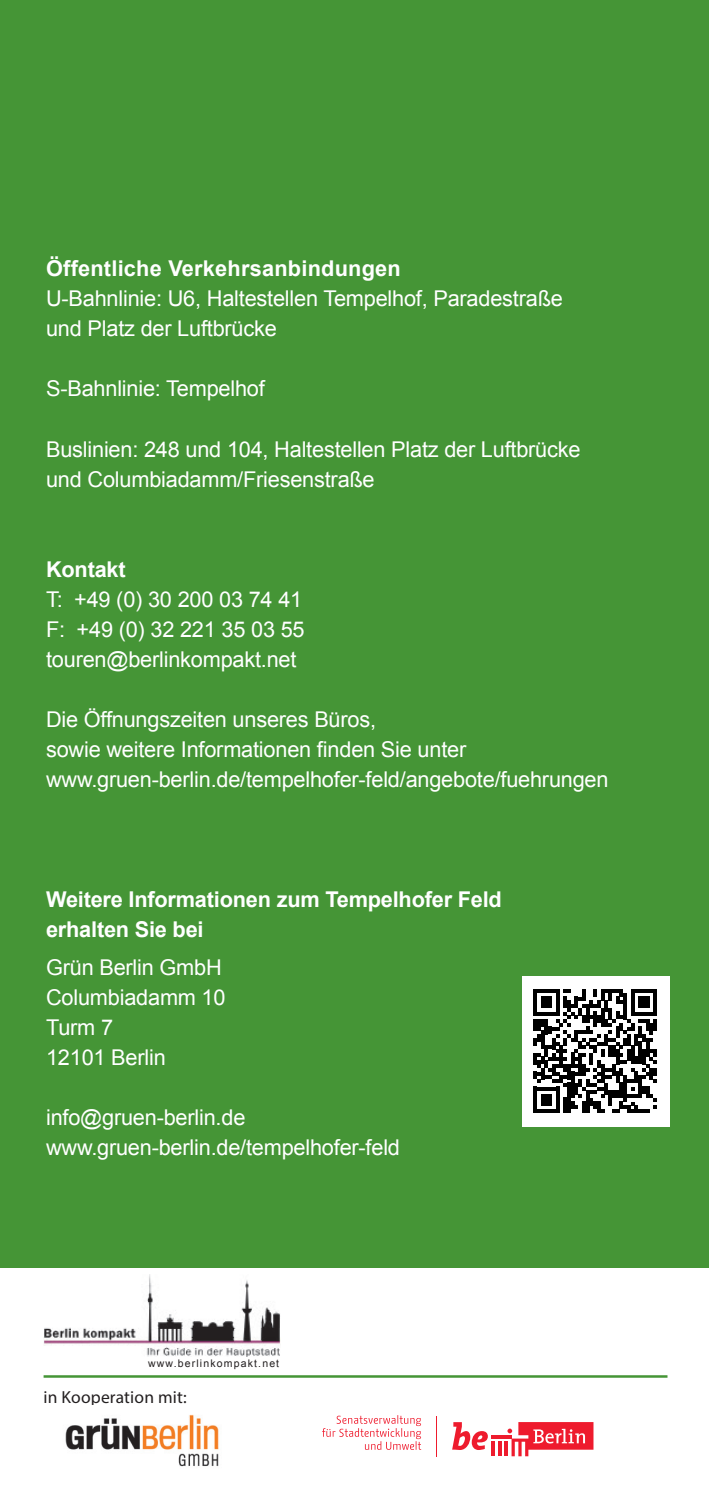
<style>
.page{position:relative;width:709px;height:1489px;background:#fff}
.page>*{position:absolute;margin:0;border:0;box-sizing:border-box;transform-origin:0 0}
.Absender{font:21.75px/30px "Arial";letter-spacing:-.01em;color:#fff}
.Fliesstext{font:700 21.75px/30px "Arial";letter-spacing:-.01em;color:#fff}
.Absender-2{font:700 21.75px "Arial";letter-spacing:.01em;color:#fff}
.Absender-3{font:700 21.75px "Arial";letter-spacing:-.01em;color:#fff}
.Tabelle_Fliess{font:17.5px "Myriad Pro";letter-spacing:.01em;color:#231f20}
.t1{font:10.5px "Arial";letter-spacing:.11em;color:#231f20}
</style>
<div class="page">
<img style="left:44px;top:1274px;width:237px;height:82px">
<div style="left:0;top:0;width:709px;height:1267px;background:#459536"></div>
<hr style="left:44px;top:1374px;width:623px;height:3px;background:#459536">
<div style="left:522px;top:976px;width:147px;height:150px;background:#fff"></div>
<svg style="left:533px;top:989px;width:124px;height:123px"></svg>
<img style="left:65px;top:1414px;width:154px;height:53px">
<svg style="left:452px;top:1422px;width:36px;height:27px"></svg>
<hr style="left:491px;top:1441px;width:3px;height:15px;background:#ee1b2d">
<hr style="left:498px;top:1441px;width:3px;height:15px;background:#ee1b2d">
<hr style="left:505px;top:1441px;width:3px;height:15px;background:#ee1b2d">
<svg style="left:491px;top:1435px;width:16px;height:3px"></svg>
<svg style="left:507px;top:1422px;width:86px;height:34px"></svg>
<hr style="left:436px;top:1415px;width:1px;height:41px;background:#ee1b2d">
<svg style="left:322px;top:1415px;width:99px;height:34px"></svg>
<p class="Absender-2" style="left:46px;top:254px;width:356px">Öffentliche Verkehrsanbindungen</p>
<p class="Absender" style="left:46px;top:284px;width:518px">U-Bahnlinie: U6, Haltestellen Tempelhof, Paradestraße</p>
<p class="Absender" style="left:46px;top:314px;width:232px">und Platz der Luftbrücke</p>
<p class="Absender" style="left:46px;top:374px;width:220px">S-Bahnlinie: Tempelhof</p>
<p class="Absender" style="left:46px;top:434px;width:536px">Buslinien: 248 und 104, Haltestellen Platz der Luftbrücke und Columbiadamm/Friesenstraße</p>
<p class="Absender-3" style="left:46px;top:554px;width:81px">Kontakt</p>
<p class="Absender" style="left:46px;top:584px;width:258px">T: +49 (0) 30 200 03 74 41</p>
<p class="Absender" style="left:46px;top:614px;width:260px">F: +49 (0) 32 221 35 03 55</p>
<p class="Absender" style="left:46px;top:644px;width:252px">touren@berlinkompakt.net</p>
<p class="Absender" style="left:46px;top:704px;width:331px">Die Öffnungszeiten unseres Büros,</p>
<p class="Absender" style="left:46px;top:734px;width:422px">sowie weitere Informationen finden Sie unter</p>
<p class="Absender" style="left:46px;top:764px;width:564px">www.gruen-berlin.de/tempelhofer-feld/angebote/fuehrungen</p>
<p class="Fliesstext" style="left:46px;top:884px;width:457px">Weitere Informationen zum Tempelhofer Feld erhalten Sie bei</p>
<p class="Absender" style="left:46px;top:952px;width:177px">Grün Berlin GmbH</p>
<p class="Absender" style="left:46px;top:982px;width:181px">Columbiadamm 10</p>
<p class="Absender" style="left:46px;top:1012px;width:68px">Turm 7</p>
<p class="Absender" style="left:46px;top:1042px;width:121px">12101 Berlin</p>
<p class="Absender" style="left:46px;top:1102px;width:201px">info@gruen-berlin.de</p>
<p class="Absender" style="left:46px;top:1132px;width:355px">www.gruen-berlin.de/tempelhofer-feld</p>
<p class="t1" style="left:148px;top:1356px;width:133px">www.berlinkompakt.net</p>
<p class="Tabelle_Fliess" style="left:44px;top:1386px;width:145px">in Kooperation mit:</p>
</div>
